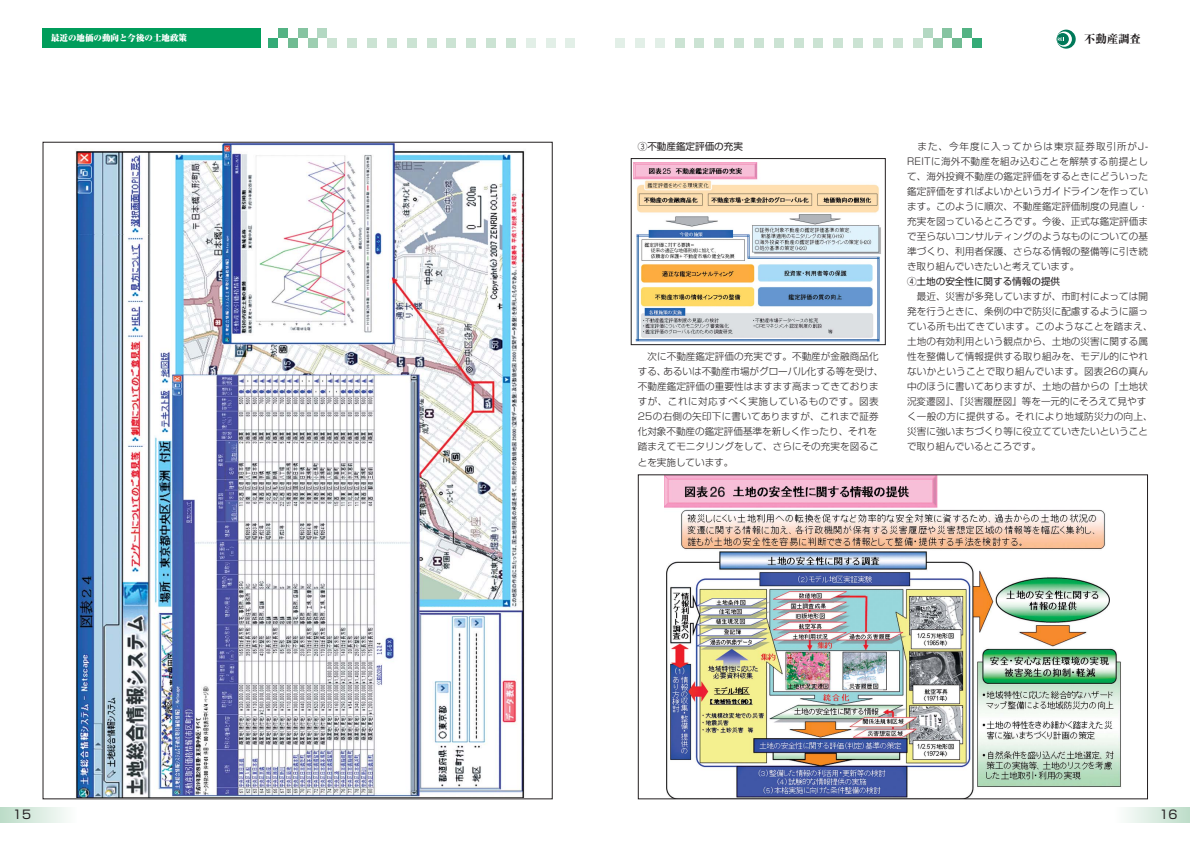
<style>
.page{position:relative;width:1190px;height:841px;background:#fff}
.page>*{position:absolute;margin:0;border:0;box-sizing:border-box;transform-origin:0 0}
.t1{font:12px "Shin Go";color:#231f20}
.t2{font:800 11.3px "Ryumin";color:#231f20}
.t3{font:300 9.6px/15px "Shin Go";letter-spacing:.005em;color:#231f20}
.t4{font:9.6px "Shin Go";color:#231f20}
.t5{font:900 8.5px "Ryumin";color:#fff}
.s1{font-family:"Gth Hround"}
.s2{font-family:"Gth Hround";font-weight:400}
.s3{font-weight:400}
</style>
<div class="page">
<svg style="left:0;top:808px;width:66px;height:14px"></svg>
<svg style="left:1126px;top:808px;width:64px;height:14px"></svg>
<img style="left:665px;top:476px;width:456px;height:321px">
<div style="left:638px;top:474px;width:510px;height:325px;border:1px solid #231f20"></div>
<div style="left:43px;top:28px;width:218px;height:20px;background:#009d5b"></div>
<div style="left:347px;top:38px;width:10px;height:10px;background:#cbe3d3"></div>
<svg style="left:1057px;top:30px;width:19px;height:19px"></svg>
<svg style="left:1057px;top:32px;width:15px;height:15px"></svg>
<svg style="left:1057px;top:33px;width:12px;height:12px"></svg>
<svg style="left:1058px;top:38px;width:6px;height:3px"></svg>
<div style="left:268px;top:38px;width:10px;height:10px;background:#34ab77"></div>
<div style="left:278px;top:28px;width:10px;height:10px;background:#54b384"></div>
<div style="left:288px;top:38px;width:10px;height:10px;background:#70bb92"></div>
<div style="left:298px;top:28px;width:10px;height:10px;background:#86c4a1"></div>
<div style="left:308px;top:38px;width:9px;height:10px;background:#9dceb1"></div>
<div style="left:317px;top:28px;width:10px;height:10px;background:#b3d8c2"></div>
<div style="left:327px;top:38px;width:10px;height:10px;background:#cbe3d3"></div>
<div style="left:893px;top:38px;width:10px;height:10px;background:#cbe3d3"></div>
<div style="left:913px;top:38px;width:10px;height:10px;background:#cbe3d3"></div>
<div style="left:923px;top:28px;width:10px;height:10px;background:#b3d8c2"></div>
<div style="left:933px;top:38px;width:10px;height:10px;background:#9dceb1"></div>
<div style="left:943px;top:28px;width:9px;height:10px;background:#86c4a1"></div>
<div style="left:952px;top:38px;width:10px;height:10px;background:#70bb92"></div>
<div style="left:962px;top:28px;width:10px;height:10px;background:#54b384"></div>
<div style="left:972px;top:38px;width:10px;height:10px;background:#34ab77"></div>
<div style="left:367px;top:38px;width:10px;height:10px;background:#cbe3d3"></div>
<div style="left:387px;top:38px;width:10px;height:10px;background:#cbe3d3"></div>
<div style="left:407px;top:38px;width:10px;height:10px;background:#cbe3d3"></div>
<div style="left:427px;top:38px;width:10px;height:10px;background:#cbe3d3"></div>
<div style="left:446px;top:38px;width:10px;height:10px;background:#cbe3d3"></div>
<div style="left:466px;top:38px;width:10px;height:10px;background:#cbe3d3"></div>
<div style="left:486px;top:38px;width:10px;height:10px;background:#cbe3d3"></div>
<div style="left:506px;top:38px;width:10px;height:10px;background:#cbe3d3"></div>
<div style="left:526px;top:38px;width:10px;height:10px;background:#e2efe7"></div>
<div style="left:546px;top:38px;width:10px;height:10px;background:#e2efe7"></div>
<div style="left:566px;top:38px;width:9px;height:10px;background:#e2efe7"></div>
<div style="left:873px;top:38px;width:10px;height:10px;background:#cbe3d3"></div>
<div style="left:853px;top:38px;width:10px;height:10px;background:#cbe3d3"></div>
<div style="left:833px;top:38px;width:10px;height:10px;background:#cbe3d3"></div>
<div style="left:814px;top:38px;width:9px;height:10px;background:#cbe3d3"></div>
<div style="left:794px;top:38px;width:10px;height:10px;background:#cbe3d3"></div>
<div style="left:774px;top:38px;width:10px;height:10px;background:#cbe3d3"></div>
<div style="left:754px;top:38px;width:10px;height:10px;background:#cbe3d3"></div>
<div style="left:734px;top:38px;width:10px;height:10px;background:#cbe3d3"></div>
<div style="left:714px;top:38px;width:10px;height:10px;background:#cbe3d3"></div>
<div style="left:694px;top:38px;width:10px;height:10px;background:#cbe3d3"></div>
<div style="left:675px;top:38px;width:10px;height:10px;background:#cbe3d3"></div>
<div style="left:655px;top:38px;width:10px;height:10px;background:#e2efe7"></div>
<div style="left:635px;top:38px;width:10px;height:10px;background:#e2efe7"></div>
<div style="left:615px;top:38px;width:10px;height:10px;background:#e2efe7"></div>
<img style="left:634px;top:162px;width:247px;height:179px">
<div style="left:631px;top:158px;width:255px;height:187px;border:1px solid #231f20"></div>
<img style="left:75px;top:144px;width:450px;height:653px">
<p class="t5" style="left:51px;top:35px;width:138px">最近の地価の動向と今後の土地政策</p>
<p class="t2" style="left:1084px;top:35px;width:58px">不動産調査</p>
<p class="t4" style="left:638px;top:143px;width:107px"><span class="s1">e</span>不動産鑑定評価の充実</p>
<p class="t3" style="left:638px;top:351px;width:247px;text-indent:10px">次に不動産鑑定評価の充実です。不動産が金融商品化する、あるいは不動産市場がグローバル化する等を受け、不動産鑑定評価の重要性はますます高まってきておりますが、これに対応すべく実施しているものです。図表<br>25の右側の矢印下に書いてありますが、これまで証券化対象不動産の鑑定評価基準を新しく作ったり、それを踏まえてモニタリングをして、さらにその充実を図ることを実施しています。</p>
<p class="t3" style="left:907px;top:140px;width:242px;text-indent:10px">また、今年度に入ってからは東京証券取引所がJ-<br>REITに海外不動産を組み込むことを解禁する前提として、海外投資不動産の鑑定評価をするときにどういった鑑定評価をすればよいかというガイドラインを作っています。このように順次、不動産鑑定評価制度の見直し・充実を図っているところです。今後、正式な鑑定評価まで至らないコンサルティングのようなものについての基準づくり、利用者保護、さらなる情報の整備等に引き続き取り組んでいきたいと考えています。<br><span class="s2">r</span><span class="s3">土地の安全性に関する情報の提供</span></p>
<p class="t3" style="left:907px;top:290px;width:247px;text-indent:10px">最近、災害が多発していますが、市町村によっては開発を行うときに、条例の中で防災に配慮するように謳っている所も出てきています。このようなことを踏まえ、土地の有効利用という観点から、土地の災害に関する属性を整備して情報提供する取り組みを、モデル的にやれないかということで取り組んでいます。図表26の真ん中のほうに書いてありますが、土地の昔からの『土地状況変遷図』、『災害履歴図』等を一元的にそろえて見やすく一般の方に提供する。それにより地域防災力の向上、災害に強いまちづくり等に役立てていきたいということで取り組んでいるところです。</p>
<p class="t1" style="left:13px;top:810px;width:20px">15</p>
<p class="t1" style="left:1159px;top:810px;width:20px">16</p>
</div>
